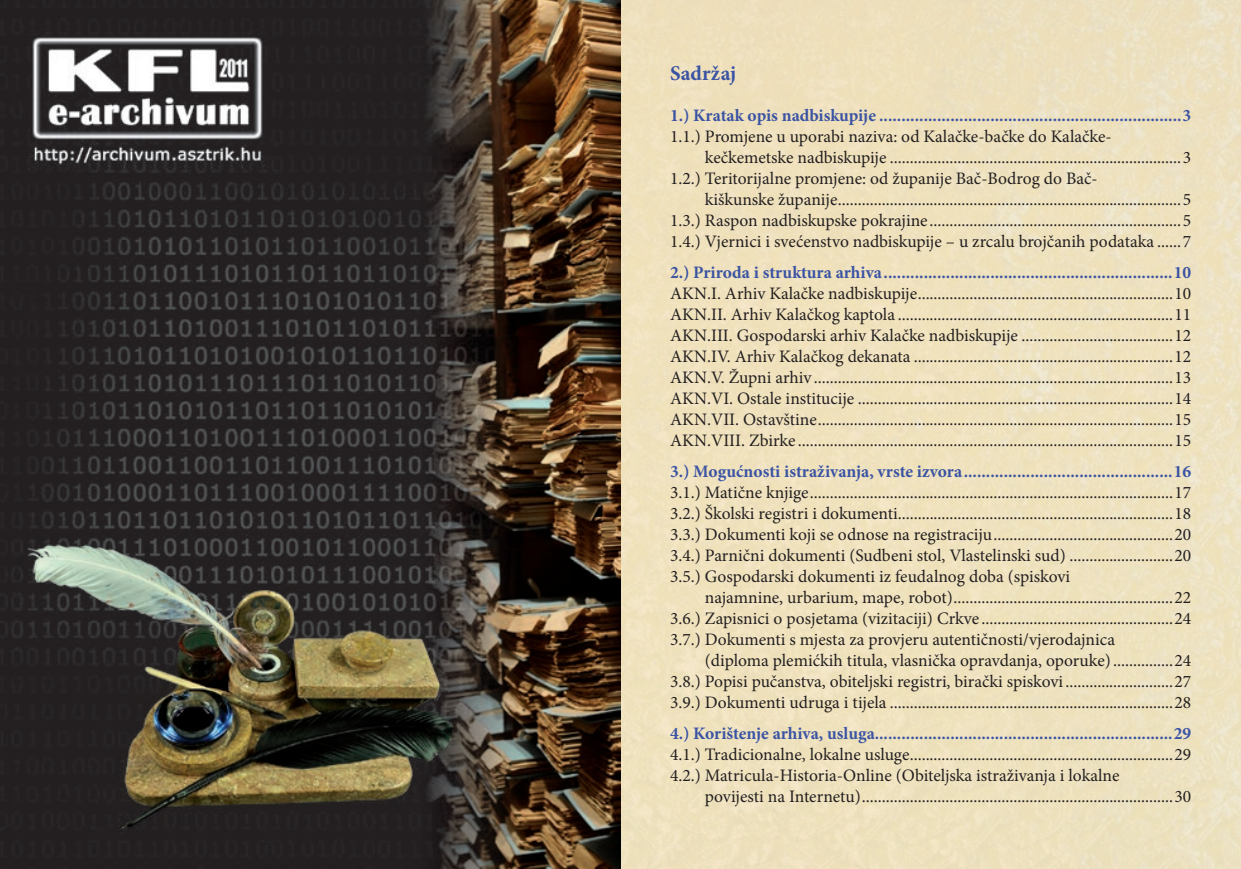
<style>
.page{position:relative;width:1241px;height:869px;background:#fff}
.page>*{position:absolute;margin:0;border:0;box-sizing:border-box;transform-origin:0 0}
.t1{font:700 21px "Minion Pro";letter-spacing:.005em;color:#3a53a3}
.t2{font:17.5px/21px "Minion Pro";color:#231f20;text-align:justify}
.t3{font:700 17.5px "Minion Pro";color:#3a53a3}
</style>
<div class="page">
<div style="left:620px;top:0;width:620px;height:868px;background:#eee2be"></div>
<img style="left:0;top:0;width:620px;height:868px">
<p class="t1" style="left:670px;top:58px;width:68px">Sadržaj</p>
<p class="t3" style="left:670px;top:103px;width:522px">1.) Kratak opis nadbiskupije ....................................................................3</p>
<p class="t2" style="left:670px;top:126px;width:443px">1.1.) Promjene u uporabi naziva: od Kalačke-bačke do Kalačke-</p>
<p class="t2" style="left:704px;top:147px;width:488px">kečkemetske nadbiskupije .........................................................................3</p>
<p class="t2" style="left:670px;top:168px;width:429px">1.2.) Teritorijalne promjene: od županije Bač-Bodrog do Bač-</p>
<p class="t2" style="left:704px;top:189px;width:488px">kiškunske županije......................................................................................5</p>
<p class="t2" style="left:670px;top:210px;width:522px">1.3.) Raspon nadbiskupske pokrajine ...............................................................5</p>
<p class="t2" style="left:670px;top:231px;width:522px">1.4.) Vjernici i svećenstvo nadbiskupije – u zrcalu brojčanih podataka ......7</p>
<p class="t3" style="left:670px;top:260px;width:522px">2.) Priroda i struktura arhiva.................................................................10</p>
<p class="t2" style="left:670px;top:283px;width:522px">AKN.I. Arhiv Kalačke nadbiskupije................................................................10<br>AKN.II. Arhiv Kalačkog kaptola .....................................................................11<br>AKN.III. Gospodarski arhiv Kalačke nadbiskupije ......................................12<br>AKN.IV. Arhiv Kalačkog dekanata .................................................................12<br>AKN.V. Župni arhiv ..........................................................................................13<br>AKN.VI. Ostale institucije ...............................................................................14<br>AKN.VII. Ostavštine.........................................................................................15<br>AKN.VIII. Zbirke ..............................................................................................15</p>
<p class="t3" style="left:670px;top:459px;width:522px">3.) Mogućnosti istraživanja, vrste izvora...............................................16</p>
<p class="t2" style="left:670px;top:481px;width:522px">3.1.) Matične knjige...........................................................................................17<br>3.2.) Školski registri i dokumenti.....................................................................18<br>3.3.) Dokumenti koji se odnose na registraciju.............................................20<br>3.4.) Parnični dokumenti (Sudbeni stol, Vlastelinski sud) ..........................20<br>3.5.) Gospodarski dokumenti iz feudalnog doba (spiskovi</p>
<p class="t2" style="left:670px;top:586px;width:522px;text-indent:35px">najamnine, urbarium, mape, robot).......................................................22<br>3.6.) Zapisnici o posjetama (vizitaciji) Crkve ................................................24<br>3.7.) Dokumenti s mjesta za provjeru autentičnosti/vjerodajnica</p>
<p class="t2" style="left:670px;top:649px;width:522px;text-indent:35px">(diploma plemićkih titula, vlasnička opravdanja, oporuke)...............24<br>3.8.) Popisi pučanstva, obiteljski registri, birački spiskovi...........................27<br>3.9.) Dokumenti udruga i tijela .......................................................................28</p>
<p class="t3" style="left:670px;top:720px;width:522px">4.) Korištenje arhiva, usluga...................................................................29</p>
<p class="t2" style="left:670px;top:743px;width:522px">4.1.) Tradicionalne, lokalne usluge..................................................................29<br>4.2.) Matricula-Historia-Online (Obiteljska istraživanja i lokalne</p>
<p class="t2" style="left:704px;top:785px;width:488px">povijesti na Internetu)..............................................................................30</p>
</div>
